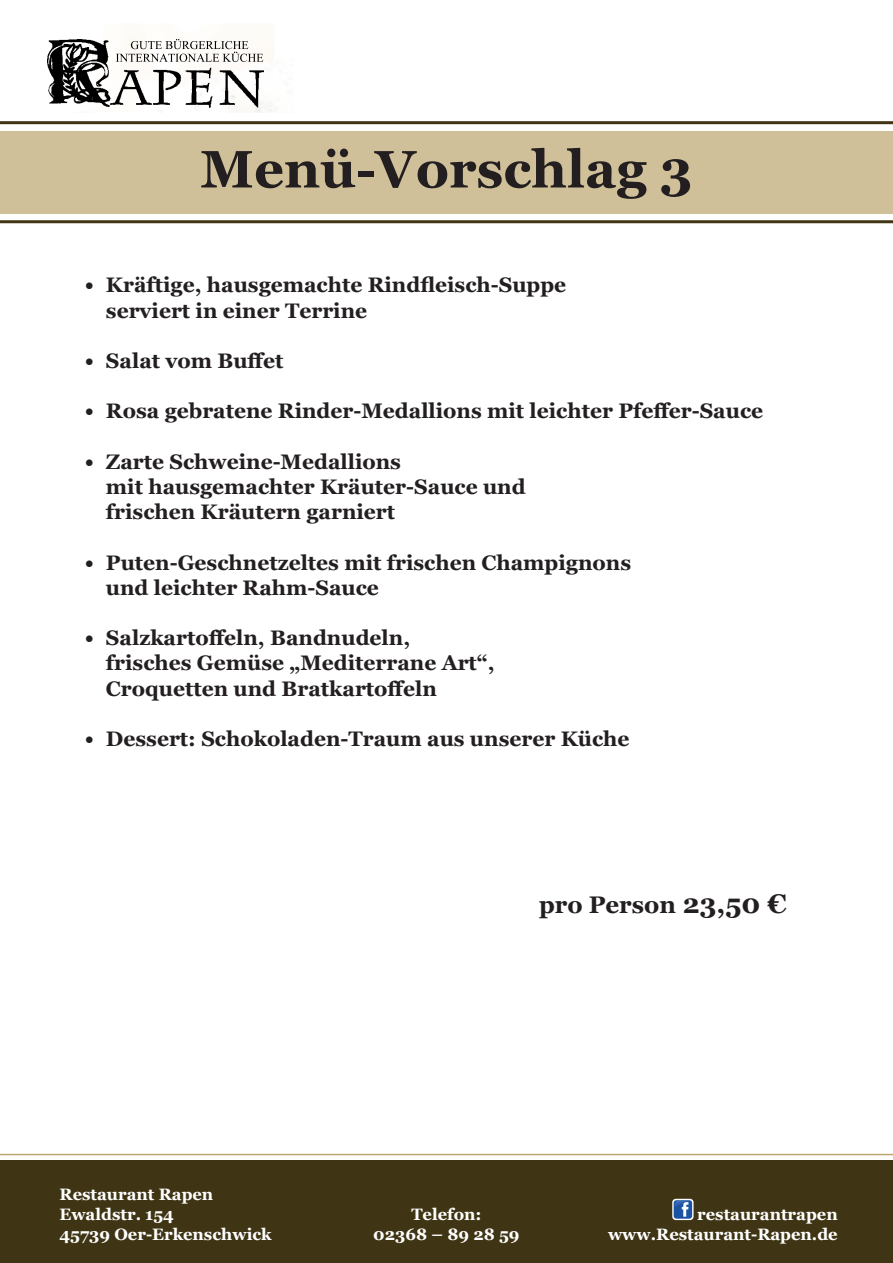
<style>
.page{position:relative;width:893px;height:1263px;background:#fff}
.page>*{position:absolute;margin:0;border:0;box-sizing:border-box;transform-origin:0 0}
.t1{font:700 52.5px "Georgia";color:#231f20}
.t2{font:700 24px "Georgia";color:#231f20}
.t3{font:700 21px/25.2px "Georgia";color:#231f20}
.t4{font:700 16.5px/19.8px "Georgia";color:#fff;text-align:right}
.s1{font-size:27px}
</style>
<div class="page">
<div style="left:0;top:1161px;width:893px;height:102px;background:#3f3414"></div>
<svg style="left:0;top:121px;width:893px;height:102px;background:#cdc09e"></svg>
<svg style="left:47px;top:24px;width:229px;height:89px"></svg>
<hr style="left:0;top:1154px;width:893px;height:1px;background:#bda56d">
<svg style="left:672px;top:1199px;width:21px;height:21px"></svg>
<div style="left:674px;top:1200px;width:18px;height:19px;background:#1b53a4;border-radius:3px"></div>
<svg style="left:674px;top:1201px;width:15px;height:16px"></svg>
<h1 class="t1" style="left:200px;top:136px;width:494px">Menü-Vorschlag 3</h1>
<p class="t3" style="left:106px;top:272px;width:462px;text-indent:-21px">• Kräftige, hausgemachte Rindfleisch-Suppe serviert in einer Terrine</p>
<p class="t3" style="left:85px;top:348px;width:200px">• Salat vom Buffet</p>
<p class="t3" style="left:85px;top:398px;width:680px">• Rosa gebratene Rinder-Medallions mit leichter Pfeffer-Sauce</p>
<p class="t3" style="left:106px;top:449px;width:421px;text-indent:-21px">• Zarte Schweine-Medallions<br>mit hausgemachter Kräuter-Sauce und frischen Kräutern garniert</p>
<p class="t3" style="left:106px;top:550px;width:527px;text-indent:-21px">• Puten-Geschnetzeltes mit frischen Champignons und leichter Rahm-Sauce</p>
<p class="t3" style="left:106px;top:625px;width:390px;text-indent:-21px">• Salzkartoffeln, Bandnudeln, frisches Gemüse „Mediterrane Art“,<br>Croquetten und Bratkartoffeln</p>
<p class="t3" style="left:85px;top:726px;width:546px">• Dessert: Schokoladen-Traum aus unserer Küche</p>
<p class="t2" style="left:539px;top:890px;width:249px">pro Person <span class="s1">23,50 €</span></p>
<p class="t4" style="left:60px;top:1184px;width:214px;text-align:left">Restaurant Rapen<br>Ewaldstr. 154<br>45739 Oer-Erkenschwick</p>
<p class="t4" style="left:373px;top:1204px;width:148px;text-align:center">Telefon:<br>02368 – 89 28 59</p>
<p class="t4" style="left:608px;top:1204px;width:231px">restaurantrapen www.Restaurant-Rapen.de</p>
</div>
